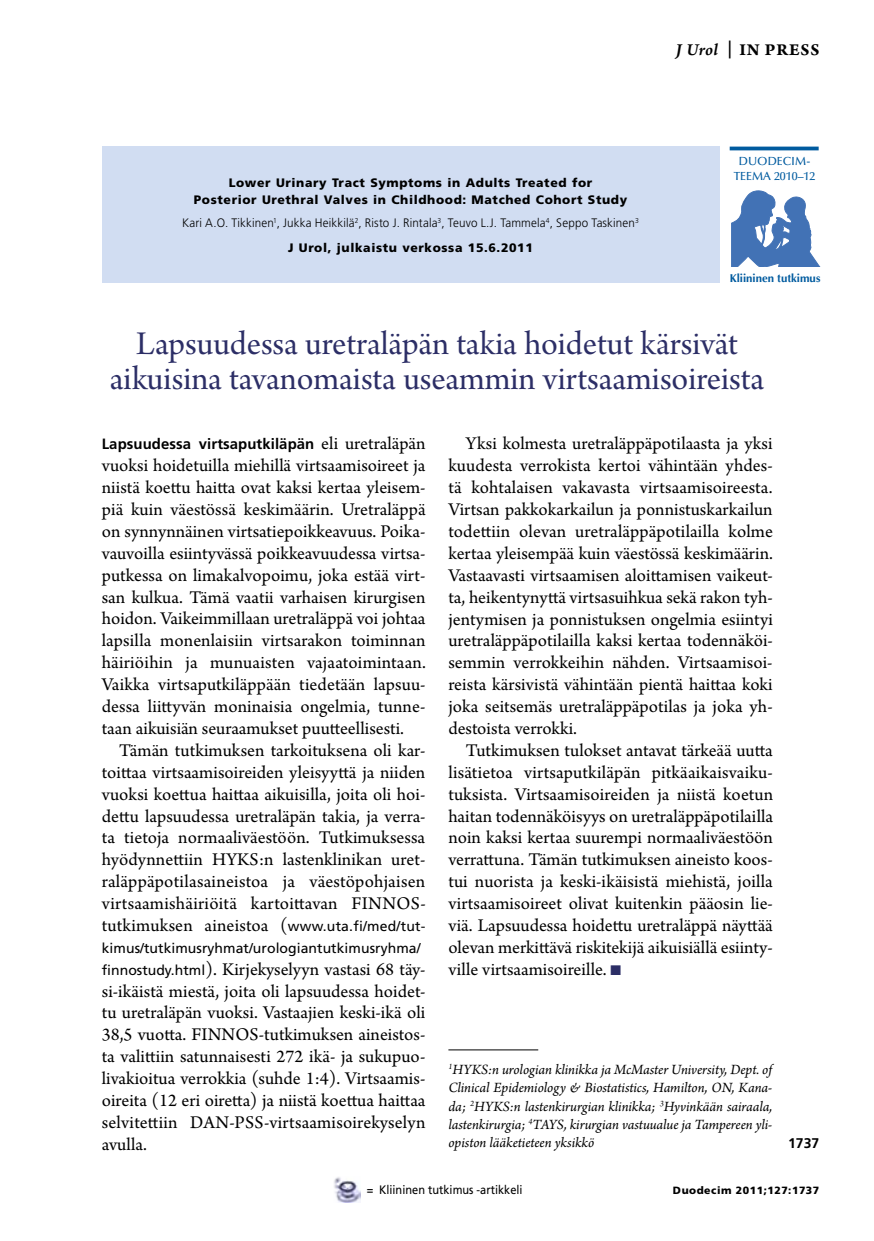
<style>
.page{position:relative;width:874px;height:1241px;background:#fff}
.page>*{position:absolute;margin:0;border:0;box-sizing:border-box;transform-origin:0 0}
.t1{font:35px/35px "Arno Pro Subhead";color:#2c2e66;text-align:center}
.t2{font:18.9px/21.9px "Arno Pro";letter-spacing:.005em;color:#000;text-align:justify}
.t3{font:17.5px "Arno Pro Bold Sm Text";letter-spacing:.055em;color:#000}
.t4{font:italic 14.88px/18.4px "Arno Pro";letter-spacing:-.005em;color:#000;text-align:justify}
.t5{font:700 14.88px "Frutiger LT Std";letter-spacing:.005em;color:#000}
.t6{font:14px "Frutiger LT Std";letter-spacing:.005em;color:#000}
.t7{font:700 14px "Frutiger LT Std";color:#000}
.t8{font:300 12.25px/25px "Frutiger LT Std";letter-spacing:.01em;color:#000;text-align:center;scale:.95 1}
.t9{font:900 12.25px/17.5px "Frutiger LT Std";letter-spacing:.05em;color:#000;text-align:center}
.t10{font:12.25px "Frutiger LT Std";color:#000;scale:.9 1}
.t11{font:500 11.72px/14.2px "Optima LT Std";color:#005b9f;text-align:center}
.t12{font:700 11.38px "Optima LT Std";color:#005b9f}
.t13{font:900 10.5px "Frutiger LT Std";letter-spacing:.05em;color:#000}
.s1{font-family:"Arno Pro Smbd Italic Sm Text"}
.s2{font-weight:900}
.s3{font-family:"Arno Pro";font-weight:400;font-size:18.9px}
.s4{font-family:"Frutiger LT Std";font-size:14px}
.s5{color:#2c2e66}
</style>
<div class="page">
<hr style="left:448px;top:1049px;width:90px;height:1px;background:#000">
<div style="left:102px;top:146px;width:616px;height:137px;background:#d1ddf2"></div>
<svg style="left:731px;top:190px;width:90px;height:77px"></svg>
<hr style="left:729px;top:147px;width:89px;height:3px;background:#005b9f">
<img style="left:334px;top:1177px;width:26px;height:25px">
<p class="t3" style="left:675px;top:39px;width:145px"><span class="s1">J Urol</span> | IN PRESS</p>
<p class="t9" style="left:194px;top:174px;width:434px">Lower Urinary Tract Symptoms in Adults Treated for<br>Posterior Urethral Valves in Childhood: Matched Cohort Study</p>
<p class="t8" style="left:182px;top:210px;width:482px">Kari A.O. Tikkinen<sup>1</sup>, Jukka Heikkilä<sup>2</sup>, Risto J. Rintala<sup>3</sup>, Teuvo L.J. Tammela<sup>4</sup>, Seppo Taskinen<sup>3<br></sup><span class="s2">J Urol, julkaistu verkossa 15.6.2011</span></p>
<p class="t11" style="left:733px;top:155px;width:83px">DUODECIM-<br>TEEMA 2010–12</p>
<p class="t12" style="left:729px;top:271px;width:92px">Kliininen tutkimus</p>
<h1 class="t1" style="left:110px;top:328px;width:655px">Lapsuudessa uretraläpän takia hoidetut kärsivät aikuisina tavanomaista useammin virtsaamisoireista</h1>
<p class="t5" style="left:102px;top:435px;width:325px">Lapsuudessa virtsaputkiläpän <span class="s3">eli uretraläpän</span></p>
<p class="t2" style="left:102px;top:455px;width:325px">vuoksi hoidetuilla miehillä virtsaamisoireet ja niistä koettu haitta ovat kaksi kertaa yleisem&shy;piä kuin väestössä keskimäärin. Uretraläppä on synnynnäinen virtsatiepoikkeavuus. Poika&shy;vauvoilla esiintyvässä poikkeavuudessa virtsa&shy;putkessa on limakalvopoimu, joka estää virt&shy;san kulkua. Tämä vaatii varhaisen kirurgisen hoidon. Vaikeimmillaan uretraläppä voi johtaa lapsilla monenlaisiin virtsarakon toiminnan häiriöihin ja munuaisten vajaatoimintaan.<br>Vaikka virtsaputkiläppään tiedetään lapsuu&shy;dessa liittyvän moninaisia ongelmia, tunne&shy;taan aikuisiän seuraamukset puutteellisesti.</p>
<p class="t2" style="left:102px;top:740px;width:325px;text-indent:17px">Tämän tutkimuksen tarkoituksena oli kar&shy;toittaa virtsaamisoireiden yleisyyttä ja niiden vuoksi koettua haittaa aikuisilla, joita oli hoi&shy;dettu lapsuudessa uretraläpän takia, ja verra&shy;ta tietoja normaaliväestöön. Tutkimuksessa hyödynnettiin HYKS:n lastenklinikan uret&shy;raläppäpotilasaineistoa ja väestöpohjaisen virtsaamishäiriöitä kartoittavan FINNOS&shy;tutkimuksen aineistoa (<span class="s4">www.uta.fi/med/tut-</span></p>
<p class="t6" style="left:102px;top:939px;width:320px">kimus/tutkimusryhmat/urologiantutkimusryhma/</p>
<p class="t2" style="left:102px;top:958px;width:325px"><span class="s4">finnostudy.html</span>). Kirjekyselyyn vastasi 68 täy&shy;si-ikäistä miestä, joita oli lapsuudessa hoidet&shy;tu uretraläpän vuoksi. Vastaajien keski-ikä oli 38,5 vuotta. FINNOS-tutkimuksen aineistos&shy;ta valittiin satunnaisesti 272 ikä- ja sukupuo&shy;livakioitua verrokkia (suhde 1:4). Virtsaamis&shy;oireita (12 eri oiretta) ja niistä koettua haittaa selvitettiin DAN-PSS-virtsaamisoirekyselyn avulla.</p>
<p class="t2" style="left:448px;top:433px;width:326px;text-indent:17px">Yksi kolmesta uretraläppäpotilaasta ja yksi kuudesta verrokista kertoi vähintään yhdes&shy;tä kohtalaisen vakavasta virtsaamisoireesta.<br>Virtsan pakkokarkailun ja ponnistuskarkailun todettiin olevan uretraläppäpotilailla kolme kertaa yleisempää kuin väestössä keskimäärin.<br>Vastaavasti virtsaamisen aloittamisen vaikeut&shy;ta, heikentynyttä virtsasuihkua sekä rakon tyh&shy;jentymisen ja ponnistuksen ongelmia esiintyi uretraläppäpotilailla kaksi kertaa todennäköi&shy;semmin verrokkeihin nähden. Virtsaamisoi&shy;reista kärsivistä vähintään pientä haittaa koki joka seitsemäs uretraläppäpotilas ja joka yh&shy;destoista verrokki.</p>
<p class="t2" style="left:448px;top:740px;width:326px;text-indent:17px">Tutkimuksen tulokset antavat tärkeää uutta lisätietoa virtsaputkiläpän pitkäaikaisvaiku&shy;tuksista. Virtsaamisoireiden ja niistä koetun haitan todennäköisyys on uretraläppäpotilailla noin kaksi kertaa suurempi normaaliväestöön verrattuna. Tämän tutkimuksen aineisto koos&shy;tui nuorista ja keski-ikäisistä miehistä, joilla virtsaamisoireet olivat kuitenkin pääosin lie&shy;viä. Lapsuudessa hoidettu uretraläppä näyttää olevan merkittävä riskitekijä aikuisiällä esiinty&shy;ville virtsaamisoireille. <span class="s5">■</span></p>
<p class="t4" style="left:448px;top:1060px;width:325px"><sup>1</sup>HYKS:n urologian klinikka ja McMaster University, Dept. of Clinical Epidemiology &amp; Biostatistics, Hamilton, ON, Kana&shy;da; <sup>2</sup>HYKS:n lastenkirurgian klinikka; <sup>3</sup>Hyvinkään sairaala, lastenkirurgia; <sup>4</sup>TAYS, kirurgian vastuualue ja Tampereen yli&shy;opiston lääketieteen yksikkö</p>
<p class="t7" style="left:787px;top:1134px;width:33px">1737</p>
<p class="t10" style="left:367px;top:1181px;width:174px">= Kliininen tutkimus -artikkeli</p>
<p class="t13" style="left:672px;top:1183px;width:148px">Duodecim 2011;127:1737</p>
</div>
